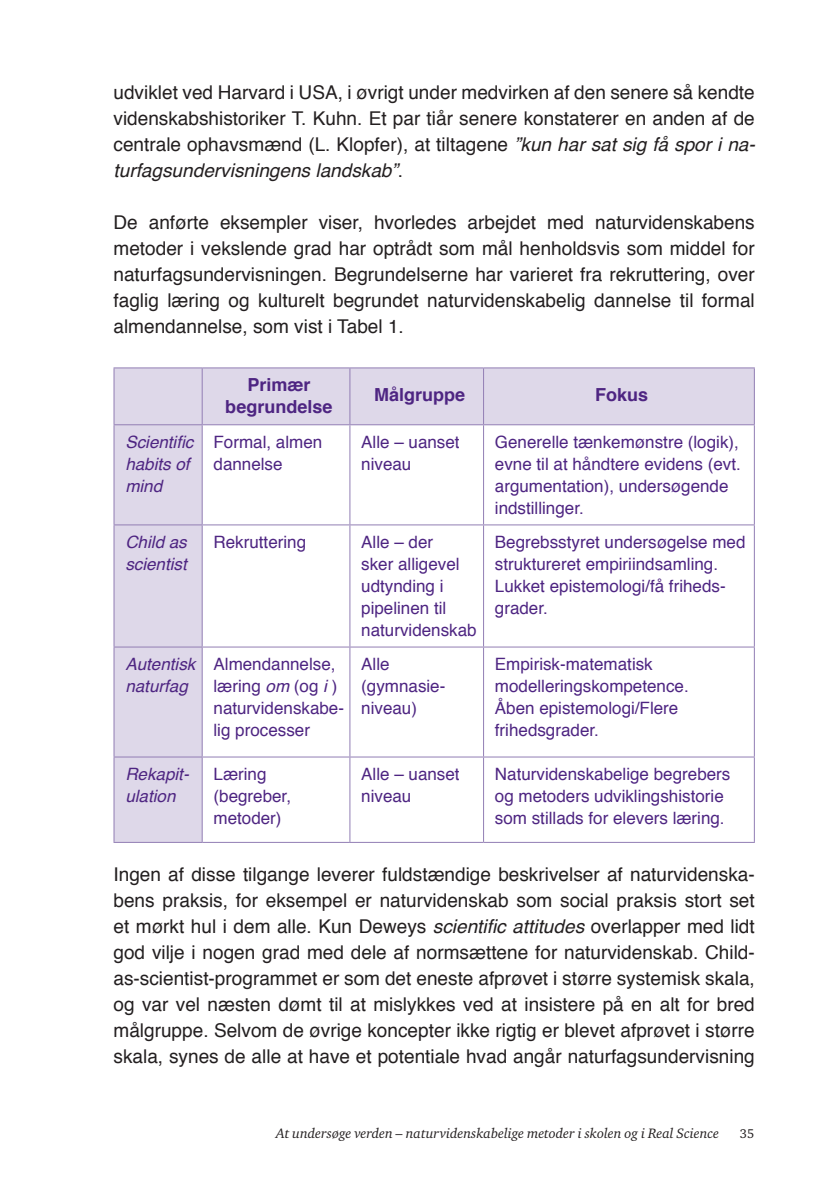
<style>
.page{position:relative;width:840px;height:1191px;background:#fff}
.page>*{position:absolute;margin:0;border:0;box-sizing:border-box;transform-origin:0 0}
.t1{font:19px/26px "Helvetica";color:#231f20;text-align:justify}
.t2{font:700 18px/22px "Helvetica";color:#4e2582;text-align:center}
.t3{font:17px/22px "Helvetica";color:#4e2582}
.t4{font:italic 17px/22px "Helvetica";color:#4e2582}
.t5{font:italic 14px "Charter ITC";color:#231f20}
.t6{font:13px "Charter ITC";color:#231f20}
.s1{font-style:italic}
</style>
<div class="page">
<svg style="left:114px;top:368px;width:639px;height:474px"></svg>
<hr style="left:113px;top:367px;width:89px;height:1px;background:#927eb4">
<hr style="left:113px;top:368px;width:1px;height:56px;background:#927eb4">
<hr style="left:202px;top:367px;width:148px;height:1px;background:#927eb4">
<hr style="left:201px;top:368px;width:1px;height:56px;background:#927eb4">
<hr style="left:350px;top:367px;width:133px;height:1px;background:#927eb4">
<hr style="left:349px;top:368px;width:1px;height:56px;background:#927eb4">
<hr style="left:483px;top:367px;width:271px;height:1px;background:#927eb4">
<hr style="left:483px;top:368px;width:1px;height:56px;background:#927eb4">
<hr style="left:753px;top:368px;width:1px;height:56px;background:#927eb4">
<hr style="left:113px;top:424px;width:89px;height:1px;background:#927eb4">
<hr style="left:113px;top:425px;width:1px;height:99px;background:#927eb4">
<hr style="left:202px;top:424px;width:148px;height:1px;background:#927eb4">
<hr style="left:201px;top:425px;width:1px;height:99px;background:#927eb4">
<hr style="left:350px;top:424px;width:133px;height:1px;background:#927eb4">
<hr style="left:349px;top:425px;width:1px;height:99px;background:#927eb4">
<hr style="left:483px;top:424px;width:271px;height:1px;background:#927eb4">
<hr style="left:483px;top:425px;width:1px;height:99px;background:#927eb4">
<hr style="left:753px;top:425px;width:1px;height:99px;background:#927eb4">
<hr style="left:113px;top:524px;width:89px;height:1px;background:#927eb4">
<hr style="left:113px;top:525px;width:1px;height:121px;background:#927eb4">
<hr style="left:202px;top:524px;width:148px;height:1px;background:#927eb4">
<hr style="left:201px;top:525px;width:1px;height:121px;background:#927eb4">
<hr style="left:350px;top:524px;width:133px;height:1px;background:#927eb4">
<hr style="left:349px;top:525px;width:1px;height:121px;background:#927eb4">
<hr style="left:483px;top:524px;width:271px;height:1px;background:#927eb4">
<hr style="left:483px;top:525px;width:1px;height:121px;background:#927eb4">
<hr style="left:753px;top:525px;width:1px;height:121px;background:#927eb4">
<hr style="left:113px;top:646px;width:89px;height:1px;background:#927eb4">
<hr style="left:113px;top:647px;width:1px;height:109px;background:#927eb4">
<hr style="left:202px;top:646px;width:148px;height:1px;background:#927eb4">
<hr style="left:201px;top:647px;width:1px;height:109px;background:#927eb4">
<hr style="left:350px;top:646px;width:133px;height:1px;background:#927eb4">
<hr style="left:349px;top:647px;width:1px;height:109px;background:#927eb4">
<hr style="left:483px;top:646px;width:271px;height:1px;background:#927eb4">
<hr style="left:483px;top:647px;width:1px;height:109px;background:#927eb4">
<hr style="left:753px;top:647px;width:1px;height:109px;background:#927eb4">
<hr style="left:113px;top:756px;width:89px;height:1px;background:#927eb4">
<hr style="left:113px;top:757px;width:1px;height:85px;background:#927eb4">
<hr style="left:202px;top:756px;width:148px;height:1px;background:#927eb4">
<hr style="left:201px;top:757px;width:1px;height:85px;background:#927eb4">
<hr style="left:350px;top:756px;width:133px;height:1px;background:#927eb4">
<hr style="left:349px;top:757px;width:1px;height:85px;background:#927eb4">
<hr style="left:483px;top:756px;width:271px;height:1px;background:#927eb4">
<hr style="left:483px;top:757px;width:1px;height:85px;background:#927eb4">
<hr style="left:753px;top:757px;width:1px;height:85px;background:#927eb4">
<hr style="left:113px;top:842px;width:89px;height:1px;background:#927eb4">
<hr style="left:202px;top:842px;width:148px;height:1px;background:#927eb4">
<hr style="left:350px;top:842px;width:133px;height:1px;background:#927eb4">
<hr style="left:483px;top:842px;width:271px;height:1px;background:#927eb4">
<p class="t1" style="left:113px;top:80px;width:643px">udviklet ved Harvard i USA, i øvrigt under medvirken af den senere så kendte videnskabshistoriker T. Kuhn. Et par tiår senere konstaterer en anden af de centrale ophavsmænd (L. Klopfer), at tiltagene <span class="s1">”kun har sat sig få spor i na&shy;turfagsundervisningens landskab”</span>.</p>
<p class="t1" style="left:113px;top:210px;width:642px">De anførte eksempler viser, hvorledes arbejdet med naturvidenskabens metoder i vekslende grad har optrådt som mål henholdsvis som middel for naturfagsundervisningen. Begrundelserne har varieret fra rekruttering, over faglig læring og kulturelt begrundet naturvidenskabelig dannelse til formal almendannelse, som vist i Tabel 1.</p>
<p class="t2" style="left:225px;top:374px;width:109px">Primær begrundelse</p>
<p class="t2" style="left:374px;top:384px;width:93px">Målgruppe</p>
<p class="t2" style="left:595px;top:384px;width:55px">Fokus</p>
<p class="t4" style="left:125px;top:431px;width:70px">Scientific habits of mind</p>
<p class="t3" style="left:213px;top:431px;width:110px">Formal, almen dannelse</p>
<p class="t3" style="left:361px;top:431px;width:100px">Alle – uanset niveau</p>
<p class="t3" style="left:494px;top:431px;width:247px">Generelle tænkemønstre (logik), evne til at håndtere evidens (evt. argumentation), undersøgende indstillinger.</p>
<p class="t4" style="left:125px;top:531px;width:63px">Child as scientist</p>
<p class="t3" style="left:213px;top:531px;width:94px">Rekruttering</p>
<p class="t3" style="left:361px;top:531px;width:117px">Alle – der<br>sker alligevel udtynding i pipelinen til naturvidenskab</p>
<p class="t3" style="left:494px;top:531px;width:252px">Begrebsstyret undersøgelse med struktureret empiriindsamling.<br>Lukket epistemologi/få friheds&shy;grader.</p>
<p class="t4" style="left:125px;top:653px;width:71px">Autentisk naturfag</p>
<p class="t3" style="left:213px;top:653px;width:132px">Almendannelse, læring <span class="s1">om</span> (og <span class="s1">i</span> ) naturvidenskabe&shy;lig processer</p>
<p class="t3" style="left:361px;top:653px;width:86px">Alle (gymnasie&shy;niveau)</p>
<p class="t3" style="left:494px;top:653px;width:195px">Empirisk-matematisk modelleringskompetence.<br>Åben epistemologi/Flere frihedsgrader.</p>
<p class="t4" style="left:125px;top:763px;width:65px">Rekapit&shy;ulation</p>
<p class="t3" style="left:213px;top:763px;width:79px">Læring (begreber, metoder)</p>
<p class="t3" style="left:361px;top:763px;width:100px">Alle – uanset niveau</p>
<p class="t3" style="left:494px;top:763px;width:237px">Naturvidenskabelige begrebers og metoders udviklingshistorie som stillads for elevers læring.</p>
<p class="t1" style="left:113px;top:861px;width:642px">Ingen af disse tilgange leverer fuldstændige beskrivelser af naturvidenska&shy;bens praksis, for eksempel er naturvidenskab som social praksis stort set et mørkt hul i dem alle. Kun Deweys <span class="s1">scientific attitudes</span> overlapper med lidt god vilje i nogen grad med dele af normsættene for naturvidenskab. Child&shy;as-scientist-programmet er som det eneste afprøvet i større systemisk skala, og var vel næsten dømt til at mislykkes ved at insistere på en alt for bred målgruppe. Selvom de øvrige koncepter ikke rigtig er blevet afprøvet i større skala, synes de alle at have et potentiale hvad angår naturfagsundervisning</p>
<p class="t5" style="left:276px;top:1124px;width:444px">At undersøge verden – naturvidenskabelige metoder i skolen og i Real Science</p>
<p class="t6" style="left:739px;top:1125px;width:16px">35</p>
</div>
